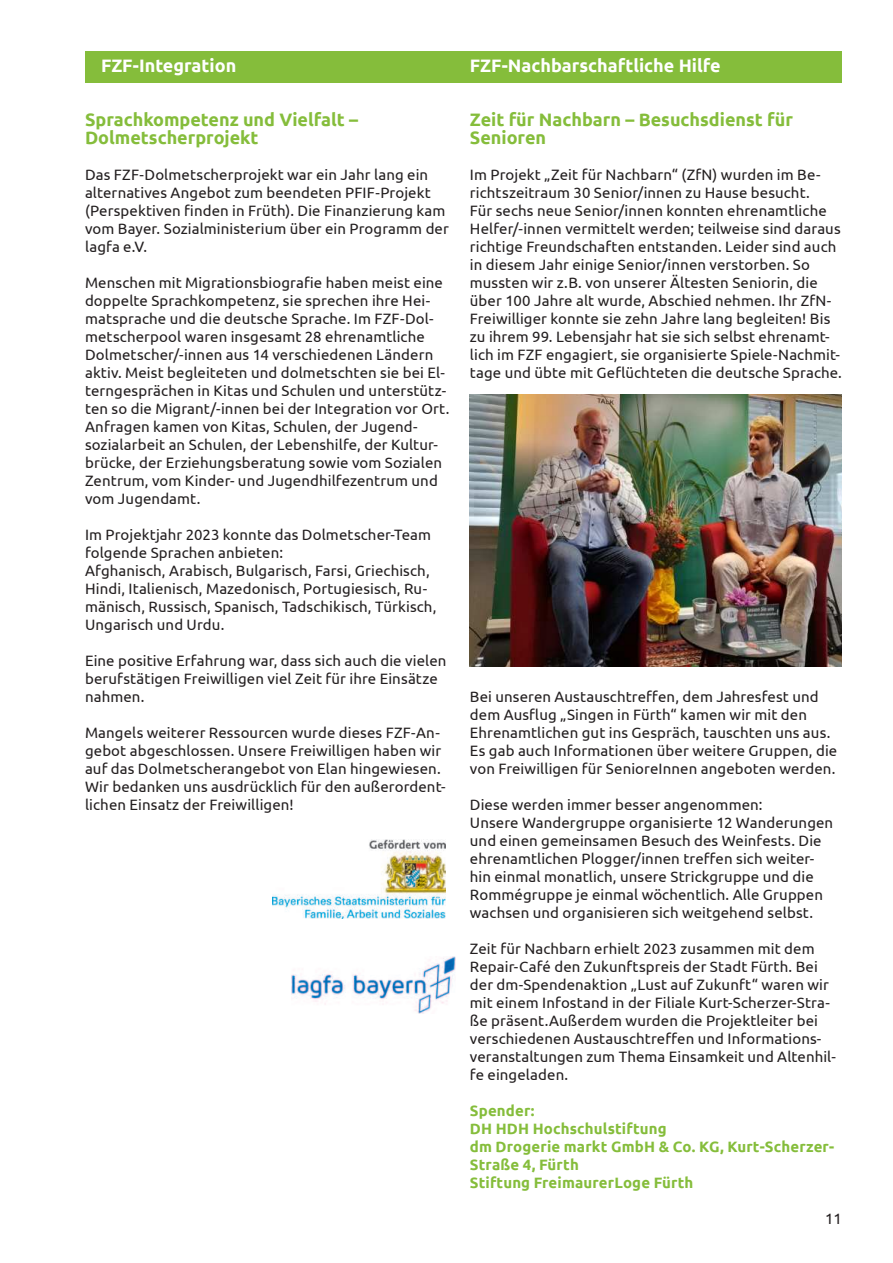
<style>
.page{position:relative;width:893px;height:1263px;background:#fff}
.page>*{position:absolute;margin:0;border:0;box-sizing:border-box;transform-origin:0 0}
.t1{font:700 18px/18px "Ubuntu";color:#85bd3b}
.t2{font:700 18px "Ubuntu";color:#fff}
.t3{font:15px/18px "Ubuntu";letter-spacing:.005em;color:#231f20}
.t4{font:700 15px/18px "Ubuntu";letter-spacing:.01em;color:#85bd3b}
</style>
<div class="page">
<div style="left:85px;top:51px;width:757px;height:32px;background:#85bd3b"></div>
<img style="left:272px;top:839px;width:173px;height:79px">
<img style="left:292px;top:956px;width:163px;height:57px">
<img style="left:470px;top:394px;width:372px;height:272px">
<p class="t2" style="left:101px;top:58px;width:137px">FZF-Integration</p>
<p class="t2" style="left:470px;top:58px;width:252px">FZF-Nachbarschaftliche Hilfe</p>
<p class="t1" style="left:85px;top:111px;width:275px">Sprachkompetenz und Vielfalt –<br>Dolmetscherprojekt</p>
<p class="t3" style="left:85px;top:167px;width:365px">Das FZF-Dolmetscherprojekt war ein Jahr lang ein alternatives Angebot zum beendeten PFIF-Projekt (Perspektiven 昀椀nden in Früth). Die Finanzierung kam vom Bayer. Sozialministerium über ein Programm der lagfa e.V.</p>
<p class="t3" style="left:85px;top:273px;width:366px">Menschen mit Migrationsbiogra昀椀e haben meist eine doppelte Sprachkompetenz, sie sprechen ihre Hei&shy;matsprache und die deutsche Sprache. Im FZF-Dol&shy;metscherpool waren insgesamt 28 ehrenamtliche Dolmetscher/-innen aus 14 verschiedenen Ländern aktiv. Meist begleiteten und dolmetschten sie bei El&shy;terngesprächen in Kitas und Schulen und unterstütz&shy;ten so die Migrant/-innen bei der Integration vor Ort.<br>Anfragen kamen von Kitas, Schulen, der Jugend&shy;sozialarbeit an Schulen, der Lebenshilfe, der Kultur&shy;brücke, der Erziehungsberatung sowie vom Sozialen Zentrum, vom Kinder- und Jugendhilfezentrum und vom Jugendamt.</p>
<p class="t3" style="left:85px;top:527px;width:353px">Im Projektjahr 2023 konnte das Dolmetscher-Team folgende Sprachen anbieten:<br>Afghanisch, Arabisch, Bulgarisch, Farsi, Griechisch, Hindi, Italienisch, Mazedonisch, Portugiesisch, Ru&shy;mänisch, Russisch, Spanisch, Tadschikisch, Türkisch, Ungarisch und Urdu.</p>
<p class="t3" style="left:85px;top:653px;width:363px">Eine positive Erfahrung war, dass sich auch die vielen berufstätigen Freiwilligen viel Zeit für ihre Einsätze nahmen.</p>
<p class="t3" style="left:85px;top:725px;width:362px">Mangels weiterer Ressourcen wurde dieses FZF-An&shy;gebot abgeschlossen. Unsere Freiwilligen haben wir auf das Dolmetscherangebot von Elan hingewiesen.<br>Wir bedanken uns ausdrücklich für den außerordent&shy;lichen Einsatz der Freiwilligen!</p>
<p class="t1" style="left:470px;top:111px;width:325px">Zeit für Nachbarn – Besuchsdienst für<br>Senioren</p>
<p class="t3" style="left:470px;top:167px;width:374px">Im Projekt „Zeit für Nachbarn“ (ZfN) wurden im Be&shy;richtszeitraum 30 Senior/innen zu Hause besucht.<br>Für sechs neue Senior/innen konnten ehrenamtliche Helfer/-innen vermittelt werden; teilweise sind daraus richtige Freundschaften entstanden. Leider sind auch in diesem Jahr einige Senior/innen verstorben. So mussten wir z.B. von unserer Ältesten Seniorin, die über 100 Jahre alt wurde, Abschied nehmen. Ihr ZfN-Freiwilliger konnte sie zehn Jahre lang begleiten! Bis zu ihrem 99. Lebensjahr hat sie sich selbst ehrenamt&shy;lich im FZF engagiert, sie organisierte Spiele-Nachmit&shy;tage und übte mit Ge昀氀üchteten die deutsche Sprache.</p>
<p class="t3" style="left:470px;top:687px;width:369px">Bei unseren Austauschtre昀昀en, dem Jahresfest und dem Aus昀氀ug „Singen in Fürth“ kamen wir mit den Ehrenamtlichen gut ins Gespräch, tauschten uns aus.<br>Es gab auch Informationen über weitere Gruppen, die von Freiwilligen für SenioreInnen angeboten werden.</p>
<p class="t3" style="left:470px;top:797px;width:365px">Diese werden immer besser angenommen:<br>Unsere Wandergruppe organisierte 12 Wanderungen und einen gemeinsamen Besuch des Weinfests. Die ehrenamtlichen Plogger/innen tre昀昀en sich weiter&shy;hin einmal monatlich, unsere Strickgruppe und die Rommégruppe je einmal wöchentlich. Alle Gruppen wachsen und organisieren sich weitgehend selbst.</p>
<p class="t3" style="left:470px;top:941px;width:368px">Zeit für Nachbarn erhielt 2023 zusammen mit dem Repair-Café den Zukunftspreis der Stadt Fürth. Bei der dm-Spendenaktion „Lust auf Zukunft“ waren wir mit einem Infostand in der Filiale Kurt-Scherzer-Stra&shy;ße präsent.Außerdem wurden die Projektleiter bei verschiedenen Austauschtre昀昀en und Informations&shy;veranstaltungen zum Thema Einsamkeit und Altenhil&shy;fe eingeladen.</p>
<p class="t4" style="left:470px;top:1102px;width:366px">Spender:<br>DH HDH Hochschulstiftung<br>dm Drogerie markt GmbH &amp; Co. KG, Kurt-Scherzer-<br>Straße 4, Fürth<br>Stiftung FreimaurerLoge Fürth</p>
<p class="t3" style="left:825px;top:1210px;width:18px">11</p>
</div>
